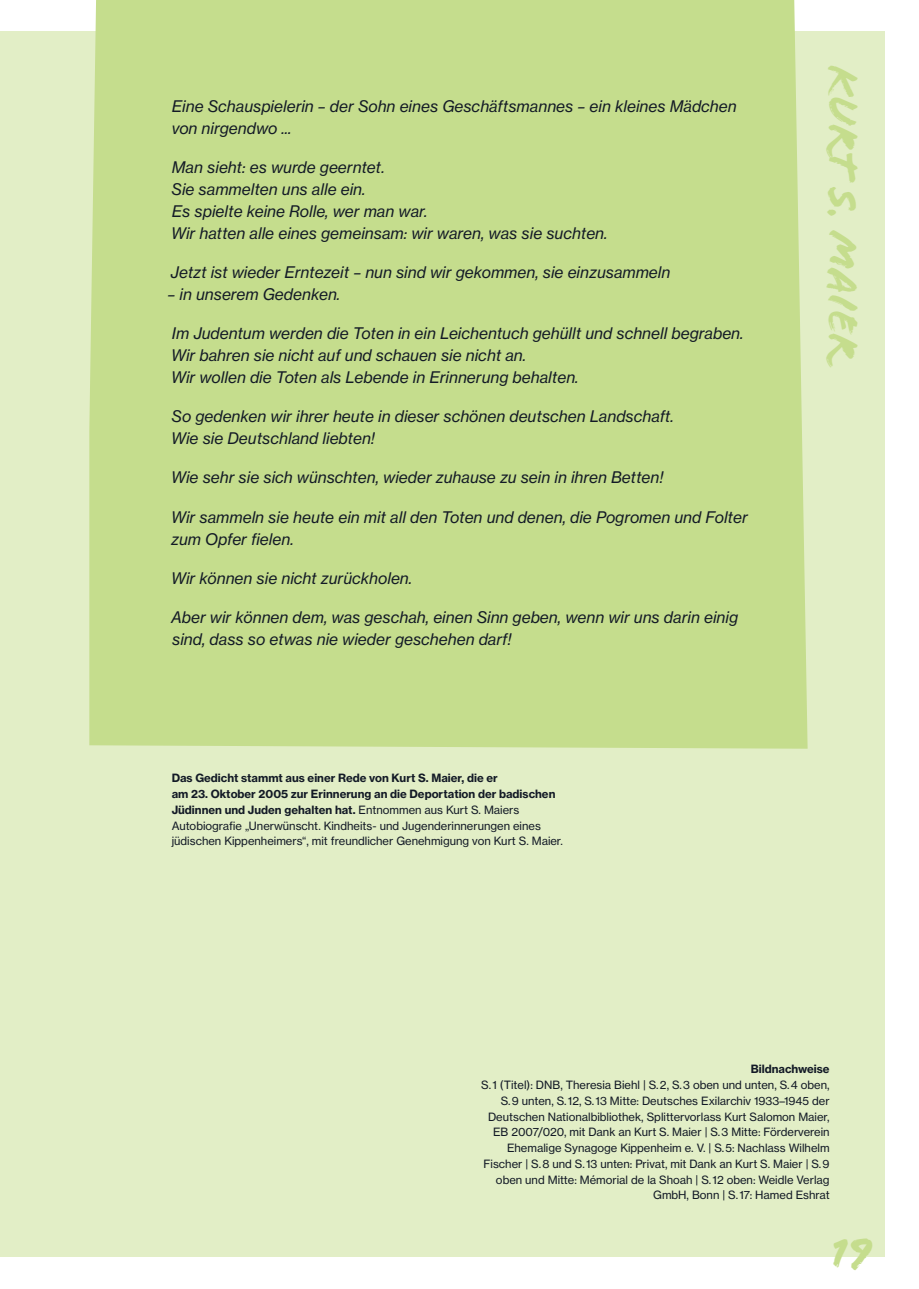
<style>
.page{position:relative;width:919px;height:1289px;background:#fff}
.page>*{position:absolute;margin:0;border:0;box-sizing:border-box;transform-origin:0 0}
.t1{font:43.5px "Flood Std";color:#c5dd8d}
.t2{font:15.75px/22px "N Haas Grotesk TX Pro 56 It";color:#131a26}
.t3{font:11.25px/15.8px "N Haas Grotesk TX Pro 55 Rg";color:#131a26}
.t4{font:11.25px/15.8px "N Haas Grotesk TX Pro 75 Bd";color:#131a26}
.s1{font-family:"N Haas Grotesk TX Pro 55 Rg"}
</style>
<div class="page">
<div style="left:0;top:32px;width:884px;height:1224px;background:#e2eec6"></div>
<div style="left:89px;top:0;width:718px;height:748px;background:#c5dd8d"></div>
<p class="t2" style="left:172px;top:95px;width:566px">Eine Schauspielerin – der Sohn eines Geschäftsmannes – ein kleines Mädchen von nirgendwo ...</p>
<p class="t2" style="left:171px;top:156px;width:438px">Man sieht: es wurde geerntet.<br>Sie sammelten uns alle ein.<br>Es spielte keine Rolle, wer man war.<br>Wir hatten alle eines gemeinsam: wir waren, was sie suchten.</p>
<p class="t2" style="left:170px;top:261px;width:501px">Jetzt ist wieder Erntezeit – nun sind wir gekommen, sie einzusammeln</p>
<p class="t2" style="left:168px;top:283px;width:174px">– in unserem Gedenken.</p>
<p class="t2" style="left:171px;top:322px;width:574px">Im Judentum werden die Toten in ein Leichentuch gehüllt und schnell begraben.<br>Wir bahren sie nicht auf und schauen sie nicht an.<br>Wir wollen die Toten als Lebende in Erinnerung behalten.</p>
<p class="t2" style="left:171px;top:405px;width:504px">So gedenken wir ihrer heute in dieser schönen deutschen Landschaft.<br>Wie sie Deutschland liebten!</p>
<p class="t2" style="left:171px;top:466px;width:494px">Wie sehr sie sich wünschten, wieder zuhause zu sein in ihren Betten!</p>
<p class="t2" style="left:171px;top:505px;width:578px">Wir sammeln sie heute ein mit all den Toten und denen, die Pogromen und Folter zum Opfer fielen.</p>
<p class="t2" style="left:171px;top:567px;width:243px">Wir können sie nicht zurückholen.</p>
<p class="t2" style="left:171px;top:606px;width:568px">Aber wir können dem, was geschah, einen Sinn geben, wenn wir uns darin einig sind, dass so etwas nie wieder geschehen darf!</p>
<p class="t4" style="left:172px;top:770px;width:385px">Das Gedicht stammt aus einer Rede von Kurt S. Maier, die er<br>am 23. Oktober 2005 zur Erinnerung an die Deportation der badischen<br>Jüdinnen und Juden gehalten hat. <span class="s1">Entnommen aus Kurt S. Maiers</span></p>
<p class="t3" style="left:172px;top:817px;width:393px">Autobiografie „Unerwünscht. Kindheits- und Jugenderinnerungen eines jüdischen Kippenheimers“, mit freundlicher Genehmigung von Kurt S. Maier.</p>
<h1 class="t1" style="left:868px;top:64px;width:305px;rotate:90deg">Kurt S. Maier</h1>
<p class="t4" style="left:750px;top:1061px;width:80px">Bildnachweise</p>
<p class="t3" style="left:481px;top:1077px;width:350px;text-align:right">S. 1 (Titel): DNB, Theresia Biehl | S. 2, S. 3 oben und unten, S. 4 oben, S. 9 unten, S. 12, S. 13 Mitte: Deutsches Exilarchiv 1933–1945 der Deutschen Nationalbibliothek, Splittervorlass Kurt Salomon Maier, EB 2007/020, mit Dank an Kurt S. Maier | S. 3 Mitte: Förderverein Ehemalige Synagoge Kippenheim e. V. | S. 5: Nachlass Wilhelm Fischer | S. 8 und S. 13 unten: Privat, mit Dank an Kurt S. Maier | S. 9 oben und Mitte: Mémorial de la Shoah | S. 12 oben: Weidle Verlag GmbH, Bonn | S. 17: Hamed Eshrat</p>
<h1 class="t1" style="left:831px;top:1226px;width:44px">19</h1>
</div>
